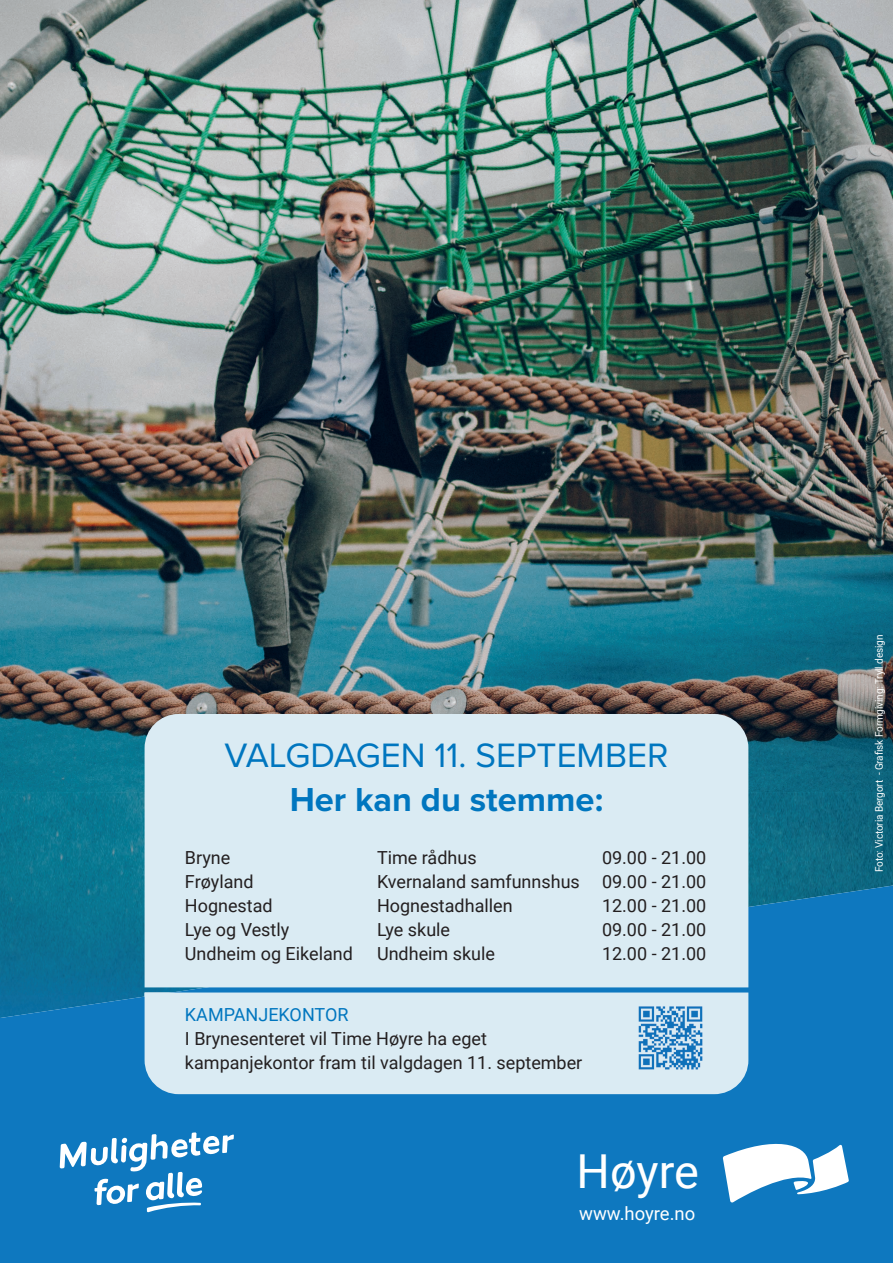
<style>
.page{position:relative;width:893px;height:1263px;background:#fff}
.page>*{position:absolute;margin:0;border:0;box-sizing:border-box;transform-origin:0 0}
.t1{font:46.8px "Roboto";color:#fff}
.t2{font:35.1px "Proxima Nova";color:#0076bf}
.t3{font:700 34.5px "Proxima Nova";color:#0076bf}
.t4{font:18.45px "Roboto";color:#fff}
.t5{font:18px/24px "Roboto";color:#231f20}
.t6{font:18px "Roboto";color:#0076bf}
.t7{font:10.5px "Roboto";letter-spacing:-.01em;color:#fff;scale:.95 1}
</style>
<div class="page">
<img style="left:0;top:0;width:893px;height:885px">
<svg style="left:0;top:885px;width:893px;height:378px;background:#0e77ba"></svg>
<svg style="left:723px;top:1135px;width:126px;height:68px"></svg>
<div style="left:145px;top:992px;width:603px;height:102px;background:#daebf3"></div>
<div style="left:145px;top:714px;width:603px;height:273px;background:#daebf3"></div>
<svg style="left:60px;top:1132px;width:174px;height:80px"></svg>
<img style="left:635px;top:1003px;width:71px;height:70px">
<h2 class="t2" style="left:225px;top:729px;width:445px">VALGDAGEN 11. SEPTEMBER</h2>
<h3 class="t3" style="left:290px;top:774px;width:315px">Her kan du stemme:</h3>
<p class="t5" style="left:185px;top:844px;width:47px">Bryne</p>
<p class="t5" style="left:377px;top:844px;width:101px">Time rådhus</p>
<p class="t5" style="left:602px;top:844px;width:106px">09.00 - 21.00</p>
<p class="t5" style="left:185px;top:868px;width:70px">Frøyland</p>
<p class="t5" style="left:377px;top:868px;width:331px">Kvernaland samfunnshus 09.00 - 21.00</p>
<p class="t5" style="left:185px;top:892px;width:89px">Hognestad</p>
<p class="t5" style="left:377px;top:892px;width:137px">Hognestadhallen</p>
<p class="t5" style="left:602px;top:892px;width:106px">12.00 - 21.00</p>
<p class="t5" style="left:185px;top:916px;width:106px">Lye og Vestly</p>
<p class="t5" style="left:377px;top:916px;width:75px">Lye skule</p>
<p class="t5" style="left:602px;top:916px;width:106px">09.00 - 21.00</p>
<p class="t5" style="left:185px;top:940px;width:169px">Undheim og Eikeland</p>
<p class="t5" style="left:377px;top:940px;width:120px">Undheim skule</p>
<p class="t5" style="left:602px;top:940px;width:106px">12.00 - 21.00</p>
<p class="t6" style="left:185px;top:1002px;width:165px">KAMPANJEKONTOR</p>
<p class="t5" style="left:185px;top:1026px;width:399px">I Brynesenteret vil Time Høyre ha eget kampanjekontor fram til valgdagen 11. september</p>
<h1 class="t1" style="left:577px;top:1138px;width:124px">Høyre</h1>
<p class="t4" style="left:579px;top:1201px;width:118px">www.hoyre.no</p>
<p class="t7" style="left:872px;top:872px;width:251px;rotate:-90deg">Foto: Victoria Bergort - Grafisk Formgiving: Tryll design</p>
</div>
